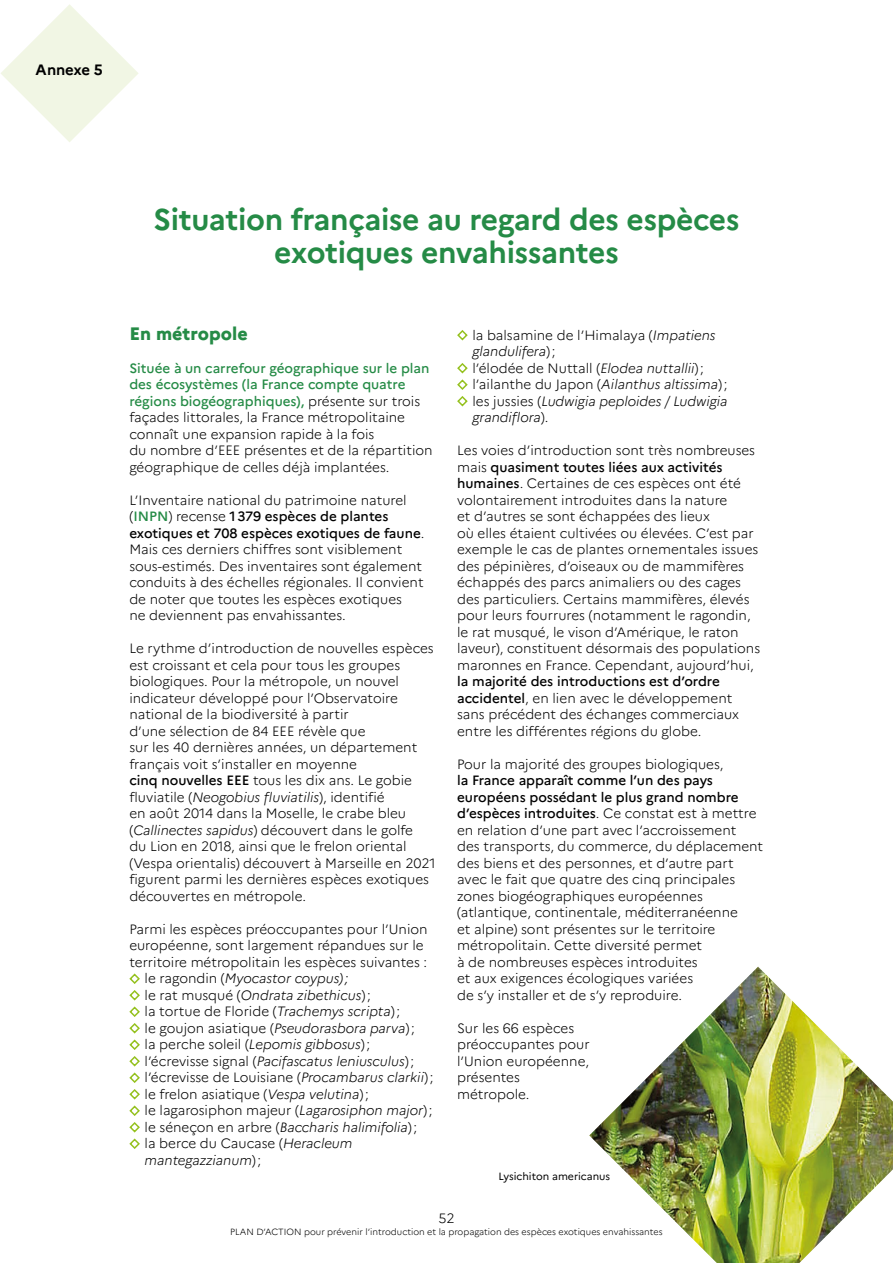
<style>
.page{position:relative;width:893px;height:1263px;background:#fff}
.page>*{position:absolute;margin:0;border:0;box-sizing:border-box;transform-origin:0 0}
.t1{font:700 30px/33px "Marianne";letter-spacing:-.015em;color:#258b46;text-align:center}
.t2{font:800 18px "Marianne";color:#258b46}
.t3{font:700 15px "Marianne";letter-spacing:-.01em;color:#000}
.t4{font:300 13.5px/16.5px "Marianne";color:#000}
.t5{font:italic 300 13.5px/16.5px "Marianne";color:#000}
.t6{font:10.5px "Marianne";color:#000}
.t7{font:300 9px "Marianne";color:#000}
.s1{font-weight:500;color:#258b46}
.s2{font-weight:500}
.s3{font-style:italic}
.s4{font-style:normal}
</style>
<div class="page">
<svg style="left:1px;top:4px;width:137px;height:138px"></svg>
<div style="left:130px;top:974px;width:10px;height:10px;border:2px solid #95c11f;border-radius:50%"></div>
<div style="left:130px;top:990px;width:10px;height:10px;border:2px solid #95c11f;border-radius:50%"></div>
<div style="left:130px;top:1007px;width:10px;height:10px;border:2px solid #95c11f;border-radius:50%"></div>
<div style="left:130px;top:1023px;width:10px;height:10px;border:2px solid #95c11f;border-radius:50%"></div>
<div style="left:130px;top:1040px;width:10px;height:10px;border:2px solid #95c11f;border-radius:50%"></div>
<div style="left:130px;top:1056px;width:10px;height:10px;border:2px solid #95c11f;border-radius:50%"></div>
<div style="left:130px;top:1073px;width:10px;height:10px;border:2px solid #95c11f;border-radius:50%"></div>
<div style="left:130px;top:1089px;width:10px;height:10px;border:2px solid #95c11f;border-radius:50%"></div>
<div style="left:130px;top:1106px;width:10px;height:10px;border:2px solid #95c11f;border-radius:50%"></div>
<div style="left:130px;top:1122px;width:10px;height:10px;border:2px solid #95c11f;border-radius:50%"></div>
<div style="left:130px;top:1139px;width:10px;height:10px;border:2px solid #95c11f;border-radius:50%"></div>
<svg style="left:457px;top:330px;width:11px;height:11px"></svg>
<svg style="left:457px;top:363px;width:11px;height:44px"></svg>
<img style="left:589px;top:967px;width:304px;height:296px">
<p class="t3" style="left:36px;top:61px;width:69px">Annexe 5</p>
<h1 class="t1" style="left:154px;top:203px;width:587px">Situation française au regard des espèces exotiques envahissantes</h1>
<h2 class="t2" style="left:129px;top:322px;width:120px">En métropole</h2>
<p class="t4" style="left:129px;top:359px;width:305px"><span class="s1">Située à un carrefour géographique sur le plan des écosystèmes (la France compte quatre régions biogéographiques),</span> présente sur trois façades littorales, la France métropolitaine connaît une expansion rapide à la fois<br>du nombre d’EEE présentes et de la répartition géographique de celles déjà implantées.</p>
<p class="t4" style="left:129px;top:491px;width:297px">L’Inventaire national du patrimoine naturel (<span class="s1">INPN</span>) recense <span class="s2">1379 espèces de plantes exotiques et 708 espèces exotiques de faune</span>.<br>Mais ces derniers chiffres sont visiblement sous-estimés. Des inventaires sont également conduits à des échelles régionales. Il convient de noter que toutes les espèces exotiques<br>ne deviennent pas envahissantes.</p>
<p class="t4" style="left:129px;top:640px;width:308px">Le rythme d’introduction de nouvelles espèces est croissant et cela pour tous les groupes biologiques. Pour la métropole, un nouvel indicateur développé pour l’Observatoire national de la biodiversité à partir<br>d’une sélection de 84 EEE révèle que<br>sur les 40 dernières années, un département français voit s’installer en moyenne<br><span class="s2">cinq nouvelles EEE</span> tous les dix ans. Le gobie fluviatile (<span class="s3">Neogobius fluviatilis</span>), identifié<br>en août 2014 dans la Moselle, le crabe bleu (<span class="s3">Callinectes sapidus</span>) découvert dans le golfe<br>du Lion en 2018, ainsi que le frelon oriental (Vespa orientalis) découvert à Marseille en 2021 figurent parmi les dernières espèces exotiques découvertes en métropole.</p>
<p class="t4" style="left:129px;top:920px;width:300px">Parmi les espèces préoccupantes pour l’Union</p>
<p class="t4" style="left:129px;top:937px;width:296px">européenne, sont largement répandues sur le</p>
<p class="t4" style="left:129px;top:953px;width:299px">territoire métropolitain les espèces suivantes :</p>
<p class="t5" style="left:145px;top:970px;width:205px"><span class="s4">le ragondin (</span>Myocastor coypus);</p>
<p class="t5" style="left:145px;top:986px;width:228px"><span class="s4">le rat musqué (</span>Ondrata zibethicus<span class="s4">);</span></p>
<p class="t4" style="left:145px;top:1003px;width:257px">la tortue de Floride (<span class="s3">Trachemys scripta</span>);</p>
<p class="t4" style="left:145px;top:1019px;width:272px">le goujon asiatique (<span class="s3">Pseudorasbora parva</span>);</p>
<p class="t4" style="left:145px;top:1036px;width:227px">la perche soleil (<span class="s3">Lepomis gibbosus</span>);</p>
<p class="t5" style="left:145px;top:1052px;width:271px"><span class="s4">l’écrevisse signal (</span>Pacifascatus leniusculus<span class="s4">);</span></p>
<p class="t4" style="left:145px;top:1069px;width:290px">l’écrevisse de Louisiane (<span class="s3">Procambarus clarkii</span>);</p>
<p class="t4" style="left:145px;top:1085px;width:226px">le frelon asiatique (<span class="s3">Vespa velutina</span>);</p>
<p class="t4" style="left:145px;top:1102px;width:289px">le lagarosiphon majeur (<span class="s3">Lagarosiphon major</span>);</p>
<p class="t5" style="left:145px;top:1118px;width:274px"><span class="s4">le séneçon en arbre (</span>Baccharis halimifolia<span class="s4">);</span></p>
<p class="t4" style="left:145px;top:1135px;width:209px">la berce du Caucase (<span class="s3">Heracleum</span></p>
<p class="t5" style="left:145px;top:1151px;width:118px">mantegazzianum<span class="s4">);</span></p>
<p class="t5" style="left:472px;top:326px;width:257px"><span class="s4">la balsamine de l’Himalaya (</span>Impatiens glandulifera<span class="s4">);<br>l’élodée de Nuttall (</span>Elodea nuttallii<span class="s4">); l’ailanthe du Japon (</span>Ailanthus altissima<span class="s4">); les jussies (</span>Ludwigia peploides / Ludwigia grandiflora<span class="s4">).</span></p>
<p class="t4" style="left:457px;top:442px;width:305px">Les voies d’introduction sont très nombreuses mais <span class="s2">quasiment toutes liées aux activités humaines</span>. Certaines de ces espèces ont été volontairement introduites dans la nature<br>et d’autres se sont échappées des lieux<br>où elles étaient cultivées ou élevées. C’est par exemple le cas de plantes ornementales issues des pépinières, d’oiseaux ou de mammifères échappés des parcs animaliers ou des cages des particuliers. Certains mammifères, élevés pour leurs fourrures (notamment le ragondin, le rat musqué, le vison d’Amérique, le raton laveur), constituent désormais des populations maronnes en France. Cependant, aujourd’hui,</p>
<p class="t4" style="left:457px;top:673px;width:283px"><span class="s2">la majorité des introductions est d’ordre accidentel</span>, en lien avec le développement sans précédent des échanges commerciaux entre les différentes régions du globe.</p>
<p class="t4" style="left:457px;top:755px;width:268px">Pour la majorité des groupes biologiques,</p>
<p class="t4" style="left:457px;top:772px;width:308px"><span class="s2">la France apparaît comme l’un des pays européens possédant le plus grand nombre d’espèces introduites</span>. Ce constat est à mettre en relation d’une part avec l’accroissement<br>des transports, du commerce, du déplacement des biens et des personnes, et d’autre part avec le fait que quatre des cinq principales zones biogéographiques européennes (atlantique, continentale, méditerranéenne<br>et alpine) sont présentes sur le territoire métropolitain. Cette diversité permet<br>à de nombreuses espèces introduites<br>et aux exigences écologiques variées<br>de s’y installer et de s’y reproduire.</p>
<p class="t4" style="left:457px;top:1019px;width:134px">Sur les 66 espèces préoccupantes pour l’Union européenne, présentes métropole.</p>
<p class="t6" style="left:498px;top:1170px;width:113px">Lysichiton americanus</p>
<p class="t4" style="left:438px;top:1210px;width:17px">52</p>
<p class="t7" style="left:230px;top:1226px;width:434px">PLAN D’ACTION pour prévenir l’introduction et la propagation des espèces exotiques envahissantes</p>
</div>
